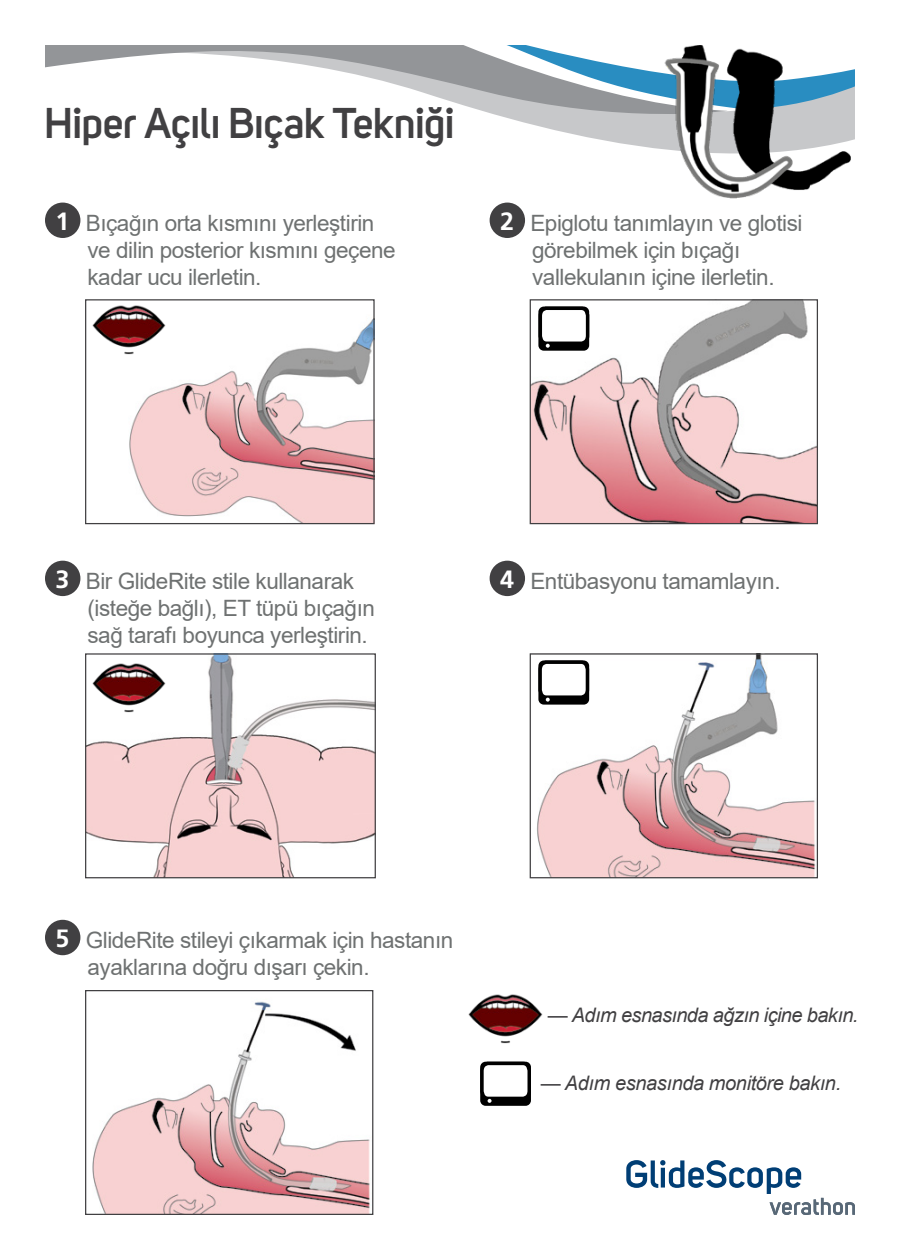
<style>
.page{position:relative;width:900px;height:1260px;background:#fff}
.page>*{position:absolute;margin:0;border:0;box-sizing:border-box;transform-origin:0 0}
.Subtitle{font:600 42.5px "Uni Sans";letter-spacing:-.015em;color:#414042}
.Number{font:700 25px "Frutiger LT Std";color:#fff}
.Step{font:22.5px/27px "Arial";letter-spacing:-.02em;color:#6e7171}
.Warning_Text{font:italic 20px "Arial";letter-spacing:-.03em;color:#414042}
</style>
<div class="page">
<svg style="left:539px;top:126px;width:118px;height:23px;fill:#c7c8ca"></svg>
<svg style="left:45px;top:45px;width:612px;height:81px"></svg>
<img style="left:810px;top:69px;width:45px;height:117px">
<img style="left:657px;top:45px;width:153px;height:154px">
<img style="left:468px;top:994px;width:75px;height:49px">
<div style="left:480px;top:1062px;width:51px;height:44px;border:3px solid #000;border-radius:4px"></div>
<svg style="left:480px;top:1061px;width:51px;height:42px"></svg>
<div style="left:45px;top:920px;width:35px;height:35px;background:#414042;border-radius:50%"></div>
<img style="left:92px;top:1001px;width:278px;height:212px">
<div style="left:85px;top:990px;width:288px;height:225px;border:1px solid #414042"></div>
<div style="left:490px;top:561px;width:35px;height:35px;background:#414042;border-radius:50%"></div>
<img style="left:537px;top:655px;width:279px;height:221px">
<div style="left:530px;top:653px;width:288px;height:225px;border:1px solid #414042"></div>
<div style="left:538px;top:660px;width:51px;height:45px;border:3px solid #000;border-radius:4px"></div>
<svg style="left:537px;top:659px;width:54px;height:43px"></svg>
<div style="left:45px;top:561px;width:35px;height:35px;background:#414042;border-radius:50%"></div>
<div style="left:490px;top:203px;width:35px;height:35px;background:#414042;border-radius:50%"></div>
<div style="left:45px;top:203px;width:35px;height:35px;background:#414042;border-radius:50%"></div>
<img style="left:126px;top:319px;width:247px;height:203px">
<div style="left:85px;top:299px;width:290px;height:225px;border:1px solid #414042"></div>
<img style="left:92px;top:305px;width:74px;height:49px">
<img style="left:87px;top:655px;width:287px;height:221px">
<div style="left:85px;top:653px;width:291px;height:225px;border:1px solid #414042"></div>
<img style="left:91px;top:662px;width:75px;height:51px">
<svg style="left:626px;top:1160px;width:229px;height:55px"></svg>
<img style="left:532px;top:301px;width:284px;height:221px">
<div style="left:530px;top:299px;width:288px;height:225px;border:1px solid #414042"></div>
<div style="left:538px;top:307px;width:51px;height:44px;border:3px solid #000;border-radius:4px"></div>
<svg style="left:537px;top:305px;width:54px;height:43px"></svg>
<p class="Subtitle" style="left:44px;top:98px;width:412px">Hiper Açılı Bıçak Tekniği</p>
<p class="Number" style="left:55px;top:206px;width:15px">1</p>
<p class="Step" style="left:86px;top:209px;width:311px">Bıçağın orta kısmını yerleştirin ve dilin posterior kısmını geçene kadar ucu ilerletin.</p>
<p class="Number" style="left:500px;top:206px;width:15px">2</p>
<p class="Step" style="left:530px;top:209px;width:274px">Epiglotu tanımlayın ve glotisi görebilmek için bıçağı vallekulanın içine ilerletin.</p>
<p class="Number" style="left:55px;top:564px;width:15px">3</p>
<p class="Step" style="left:86px;top:567px;width:270px">Bir GlideRite stile kullanarak</p>
<p class="Number" style="left:500px;top:564px;width:15px">4</p>
<p class="Step" style="left:530px;top:567px;width:252px">Entübasyonu tamamlayın.</p>
<p class="Step" style="left:88px;top:594px;width:289px">(isteğe bağlı), ET tüpü bıçağın sağ tarafı boyunca yerleştirin.</p>
<p class="Number" style="left:55px;top:924px;width:15px">5</p>
<p class="Step" style="left:86px;top:926px;width:369px">GlideRite stileyi çıkarmak için hastanın ayaklarına doğru dışarı çekin.</p>
<p class="Warning_Text" style="left:548px;top:1002px;width:312px">— Adım esnasında ağzın içine bakın.</p>
<p class="Warning_Text" style="left:541px;top:1070px;width:302px">— Adım esnasında monitöre bakın.</p>
</div>
